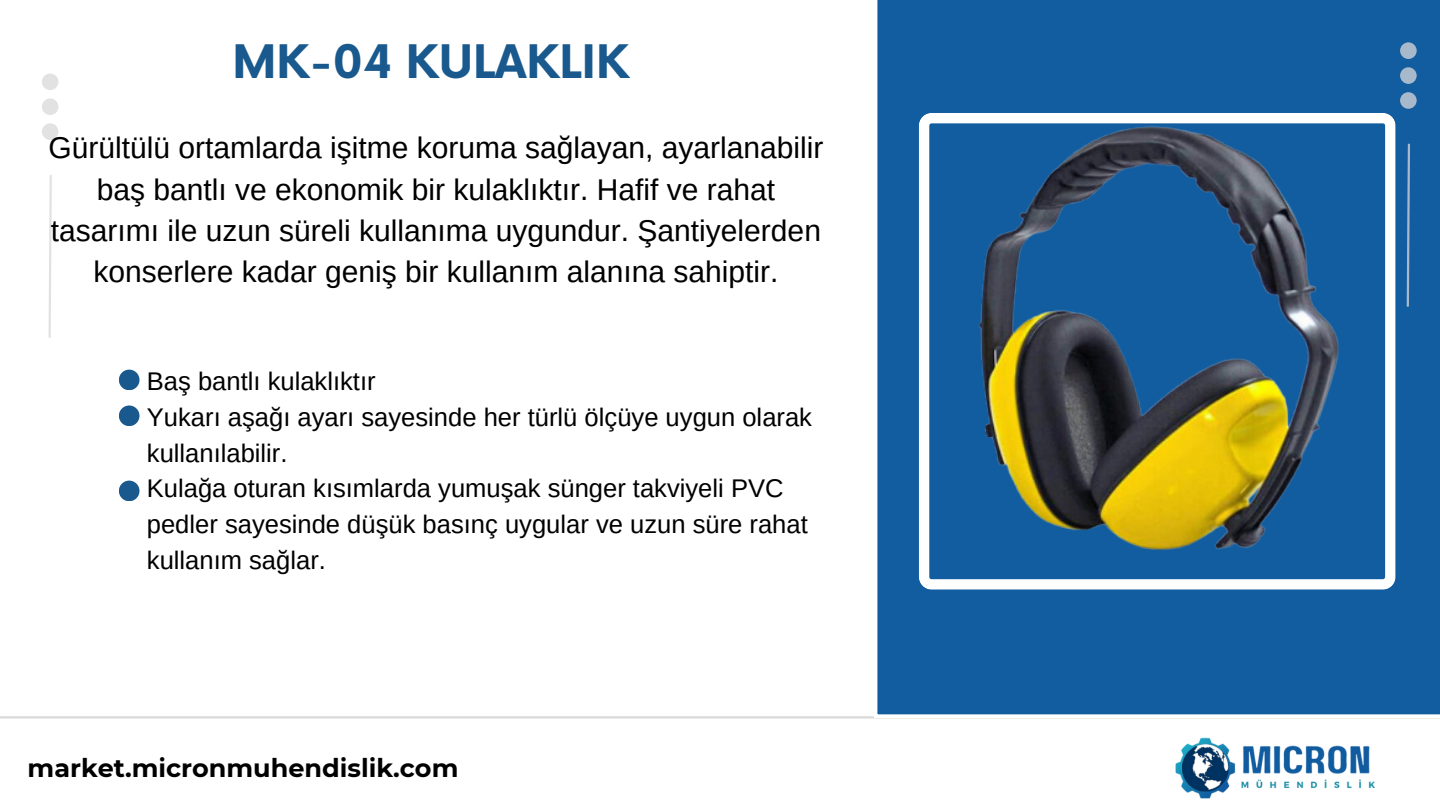
<style>
.page{position:relative;width:1440px;height:810px;background:#fff}
.page>*{position:absolute;margin:0;border:0;box-sizing:border-box;transform-origin:0 0}
.t1{font:700 45px "Now";color:#19598d}
.t2{font:30px/41.2px "Arimo";color:#000;text-align:center}
.t3{font:25.6px/35.7px "Arimo";color:#000}
.t4{font:700 25.5px "Montserrat";color:#000}
</style>
<div class="page">
<hr style="left:0;top:716px;width:1440px;height:2px;background:#d9d9d9">
<div style="left:874px;top:0;width:566px;height:717px;background:#125da0"></div>
<svg style="left:42px;top:74px;width:16px;height:66px"></svg>
<svg style="left:48px;top:175px;width:4px;height:163px"></svg>
<svg style="left:919px;top:113px;width:477px;height:477px"></svg>
<img style="left:1175px;top:737px;width:200px;height:62px">
<svg style="left:1400px;top:42px;width:17px;height:67px"></svg>
<svg style="left:1407px;top:143px;width:3px;height:164px"></svg>
<div style="left:119px;top:370px;width:21px;height:20px;background:#19598d;border-radius:50%"></div>
<div style="left:119px;top:405px;width:21px;height:21px;background:#19598d;border-radius:50%"></div>
<div style="left:119px;top:481px;width:21px;height:20px;background:#19598d;border-radius:50%"></div>
<img style="left:953px;top:113px;width:406px;height:453px">
<p class="t1" style="left:233px;top:38px;width:398px">MK-04 KULAKLIK</p>
<h1 class="t2" style="left:48px;top:127px;width:777px">Gürültülü ortamlarda işitme koruma sağlayan, ayarlanabilir baş bantlı ve ekonomik bir kulaklıktır. Hafif ve rahat tasarımı ile uzun süreli kullanıma uygundur. Şantiyelerden konserlere kadar geniş bir kullanım alanına sahiptir.</h1>
<p class="t3" style="left:147px;top:363px;width:230px">Baş bantlı kulaklıktır</p>
<h2 class="t3" style="left:147px;top:399px;width:667px">Yukarı aşağı ayarı sayesinde her türlü ölçüye uygun olarak kullanılabilir.</h2>
<p class="t3" style="left:147px;top:471px;width:662px">Kulağa oturan kısımlarda yumuşak sünger takviyeli PVC pedler sayesinde düşük basınç uygular ve uzun süre rahat kullanım sağlar.</p>
<p class="t4" style="left:28px;top:753px;width:432px">market.micronmuhendislik.com</p>
</div>
